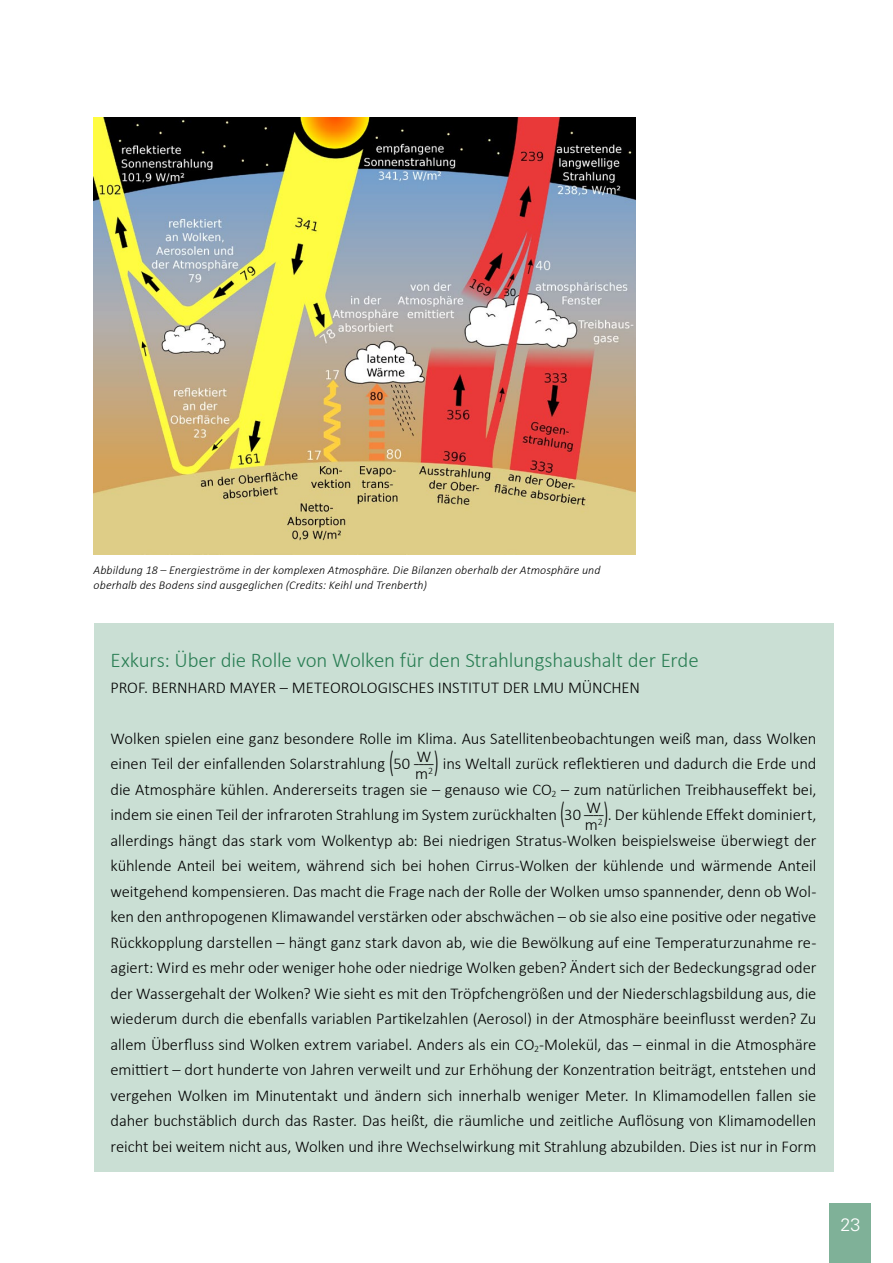
<style>
.page{position:relative;width:893px;height:1263px;background:#fff}
.page>*{position:absolute;margin:0;border:0;box-sizing:border-box;transform-origin:0 0}
.t1{font:300 21px "Calibri";letter-spacing:-.01em;color:#2a7e54}
.t2{font:300 18px "Univers";color:#fff}
.t3{font:300 16.5px/25.5px "Calibri";letter-spacing:-.005em;color:#000}
.t4{font:italic 300 12px/15px "Calibri";letter-spacing:.01em;color:#000}
.s1{font-size:29.7px}
</style>
<div class="page">
<div style="left:830px;top:1203px;width:41px;height:60px;background:#7fb198"></div>
<div style="left:94px;top:623px;width:739px;height:549px;background:#cadfd4"></div>
<img style="left:94px;top:117px;width:542px;height:437px">
<p class="t4" style="left:94px;top:562px;width:508px">Abbildung 18 – Energieströme in der komplexen Atmosphäre. Die Bilanzen oberhalb der Atmosphäre und oberhalb des Bodens sind ausgeglichen (Credits: Keihl und Trenberth)</p>
<p class="t1" style="left:111px;top:647px;width:590px">Exkurs: Über die Rolle von Wolken für den Strahlungshaushalt der Erde</p>
<p class="t3" style="left:111px;top:674px;width:531px">PROF. BERNHARD MAYER – METEOROLOGISCHES INSTITUT DER LMU MÜNCHEN</p>
<p class="t3" style="left:111px;top:725px;width:707px">Wolken spielen eine ganz besondere Rolle im Klima. Aus Satellitenbeobachtungen weiß man, dass Wolken einen Teil der einfallenden Solarstrahlung <span class="s1">(</span>50 <sup>____</sup><span class="s1">)</span> ins Weltall zurück reflektieren und dadurch die Erde und</p>
<p class="t3" style="left:415px;top:747px;width:20px;line-height:17.5px">W m<sup>2</sup></p>
<p class="t3" style="left:111px;top:776px;width:707px">die Atmosphäre kühlen. Andererseits tragen sie – genauso wie CO<sub>2</sub> – zum natürlichen Treibhauseffekt bei, indem sie einen Teil der infraroten Strahlung im System zurückhalten <span class="s1">(</span>30 <sup>____</sup><span class="s1">)</span>. Der kühlende Effekt dominiert,</p>
<p class="t3" style="left:585px;top:798px;width:20px;line-height:17.5px">W m<sup>2</sup></p>
<p class="t3" style="left:111px;top:827px;width:707px;text-align:justify">allerdings hängt das stark vom Wolkentyp ab: Bei niedrigen Stratus-Wolken beispielsweise überwiegt der kühlende Anteil bei weitem, während sich bei hohen Cirrus-Wolken der kühlende und wärmende Anteil weitgehend kompensieren. Das macht die Frage nach der Rolle der Wolken umso spannender, denn ob Wol&shy;ken den anthropogenen Klimawandel verstärken oder abschwächen – ob sie also eine positive oder negative Rückkopplung darstellen – hängt ganz stark davon ab, wie die Bewölkung auf eine Temperaturzunahme re&shy;agiert: Wird es mehr oder weniger hohe oder niedrige Wolken geben? Ändert sich der Bedeckungsgrad oder der Wassergehalt der Wolken? Wie sieht es mit den Tröpfchengrößen und der Niederschlagsbildung aus, die wiederum durch die ebenfalls variablen Partikelzahlen (Aerosol) in der Atmosphäre beeinflusst werden? Zu allem Überfluss sind Wolken extrem variabel. Anders als ein CO<sub>2</sub>-Molekül, das – einmal in die Atmosphäre emittiert – dort hunderte von Jahren verweilt und zur Erhöhung der Konzentration beiträgt, entstehen und vergehen Wolken im Minutentakt und ändern sich innerhalb weniger Meter. In Klimamodellen fallen sie daher buchstäblich durch das Raster. Das heißt, die räumliche und zeitliche Auflösung von Klimamodellen reicht bei weitem nicht aus, Wolken und ihre Wechselwirkung mit Strahlung abzubilden. Dies ist nur in Form</p>
<p class="t2" style="left:840px;top:1213px;width:22px">23</p>
</div>
